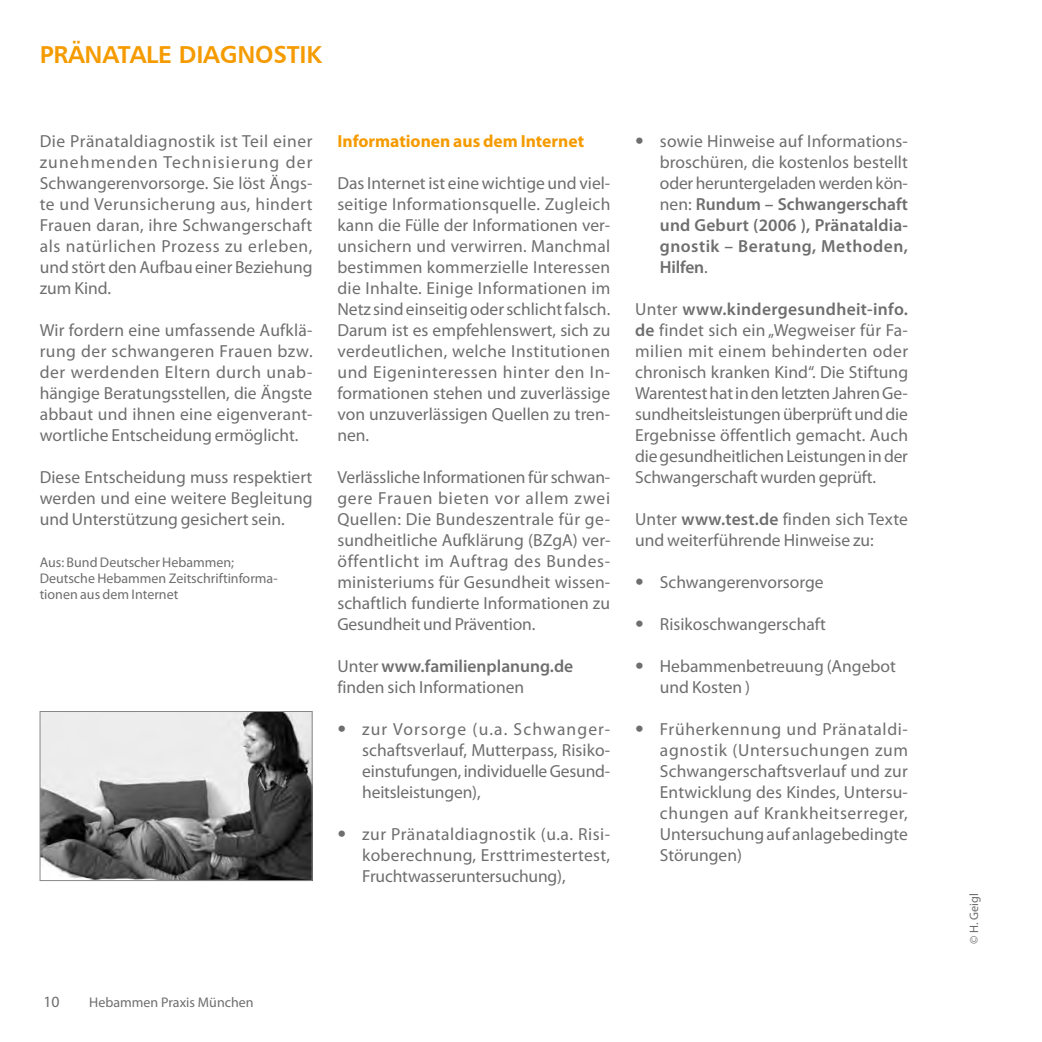
<style>
.page{position:relative;width:1042px;height:1042px;background:#fff}
.page>*{position:absolute;margin:0;border:0;box-sizing:border-box;transform-origin:0 0}
.t1{font:24.5px "Humanist 777 BT Bold B";letter-spacing:-.01em;color:#f59b00}
.t2{font:17.5px/21px "Myriad Pro";color:#6e6e6e;text-align:justify}
.t3{font:700 17.5px "Myriad Pro";color:#f59b00}
.t4{font:15.75px "Myriad Pro";color:#6e6e6e}
.t5{font:14px/15.8px "Myriad Pro";color:#6e6e6e}
.t6{font:12.25px "Myriad Pro";color:#6e6e6e}
.s1{font-weight:600}
.s2{font-family:"Univers";font-weight:300}
</style>
<div class="page">
<img style="left:42px;top:713px;width:269px;height:166px">
<div style="left:40px;top:711px;width:273px;height:170px;border:1px solid #868786"></div>
<h1 class="t1" style="left:40px;top:39px;width:284px">PRÄNATALE DIAGNOSTIK</h1>
<p class="t2" style="left:40px;top:130px;width:274px">Die Pränataldiagnostik ist Teil einer zunehmenden Technisierung der Schwangerenvorsorge. Sie löst Ängs&shy;te und Verunsicherung aus, hindert Frauen daran, ihre Schwangerschaft als natürlichen Prozess zu erleben, und stört den Aufbau einer Beziehung zum Kind.</p>
<p class="t2" style="left:40px;top:319px;width:274px">Wir fordern eine umfassende Aufklä&shy;rung der schwangeren Frauen bzw. der werdenden Eltern durch unab&shy;hängige Beratungsstellen, die Ängste abbaut und ihnen eine eigenverant&shy;wortliche Entscheidung ermöglicht.</p>
<p class="t2" style="left:40px;top:466px;width:274px">Diese Entscheidung muss respektiert werden und eine weitere Begleitung und Unterstützung gesichert sein.</p>
<p class="t5" style="left:40px;top:554px;width:239px">Aus: Bund Deutscher Hebammen;<br>Deutsche Hebammen Zeitschriftinforma&shy;tionen aus dem Internet</p>
<p class="t3" style="left:337px;top:130px;width:248px">Informationen aus dem Internet</p>
<p class="t2" style="left:337px;top:172px;width:275px">Das Internet ist eine wichtige und viel&shy;seitige Informationsquelle. Zugleich kann die Fülle der Informationen ver&shy;unsichern und verwirren. Manchmal bestimmen kommerzielle Interessen die Inhalte. Einige Informationen im Netz sind einseitig oder schlicht falsch.<br>Darum ist es empfehlenswert, sich zu verdeutlichen, welche Institutionen und Eigeninteressen hinter den In&shy;formationen stehen und zuverlässige von unzuverlässigen Quellen zu tren&shy;nen.</p>
<p class="t2" style="left:337px;top:466px;width:275px">Verlässliche Informationen für schwan&shy;gere Frauen bieten vor allem zwei Quellen: Die Bundeszentrale für ge&shy;sundheitliche Aufklärung (BZgA) ver&shy;öffentlicht im Auftrag des Bundes&shy;ministeriums für Gesundheit wissen&shy;schaftlich fundierte Informationen zu Gesundheit und Prävention.</p>
<p class="t2" style="left:337px;top:655px;width:237px">Unter <span class="s1">www.familienplanung.de </span>finden sich Informationen</p>
<p class="t2" style="left:362px;top:718px;width:250px;text-indent:-25px"><span class="s2">•</span> zur Vorsorge (u.a. Schwanger&shy;schaftsverlauf, Mutterpass, Risiko&shy;einstufungen, individuelle Gesund&shy;heitsleistungen),</p>
<p class="t2" style="left:362px;top:823px;width:250px;text-indent:-25px"><span class="s2">•</span> zur Pränataldiagnostik (u.a. Risi&shy;koberechnung, Ersttrimestertest, Fruchtwasseruntersuchung),</p>
<p class="t2" style="left:660px;top:130px;width:250px;text-indent:-25px"><span class="s2">•</span> sowie Hinweise auf Informations&shy;broschüren, die kostenlos bestellt oder heruntergeladen werden kön&shy;nen: <span class="s1">Rundum – Schwangerschaft und Geburt (2006 ), Pränataldia&shy;gnostik – Beratung, Methoden, Hilfen</span>.</p>
<p class="t2" style="left:635px;top:298px;width:275px">Unter <span class="s1">www.kindergesundheit-info. de</span> findet sich ein „Wegweiser für Fa&shy;milien mit einem behinderten oder chronisch kranken Kind“. Die Stiftung Warentest hat in den letzten Jahren Ge&shy;sundheitsleistungen überprüft und die Ergebnisse öffentlich gemacht. Auch die gesundheitlichen Leistungen in der Schwangerschaft wurden geprüft.</p>
<p class="t2" style="left:635px;top:508px;width:274px">Unter <span class="s1">www.test.de</span> finden sich Texte und weiterführende Hinweise zu:</p>
<p class="t2" style="left:635px;top:571px;width:190px"><span class="s2">•</span> Schwangerenvorsorge</p>
<p class="t2" style="left:635px;top:613px;width:192px"><span class="s2">•</span> Risikoschwangerschaft</p>
<p class="t2" style="left:660px;top:655px;width:237px;text-indent:-25px"><span class="s2">•</span> Hebammenbetreuung (Angebot und Kosten )</p>
<p class="t2" style="left:660px;top:718px;width:250px;text-indent:-25px"><span class="s2">•</span> Früherkennung und Pränataldi&shy;agnostik (Untersuchungen zum Schwangerschaftsverlauf und zur Entwicklung des Kindes, Untersu&shy;chungen auf Krankheitserreger, Untersuchung auf anlagebedingte Störungen)</p>
<p class="t4" style="left:43px;top:991px;width:18px">10</p>
<p class="t5" style="left:89px;top:994px;width:166px">Hebammen Praxis München</p>
<p class="t6" style="left:966px;top:944px;width:52px;rotate:-90deg">© H. Geigl</p>
</div>
